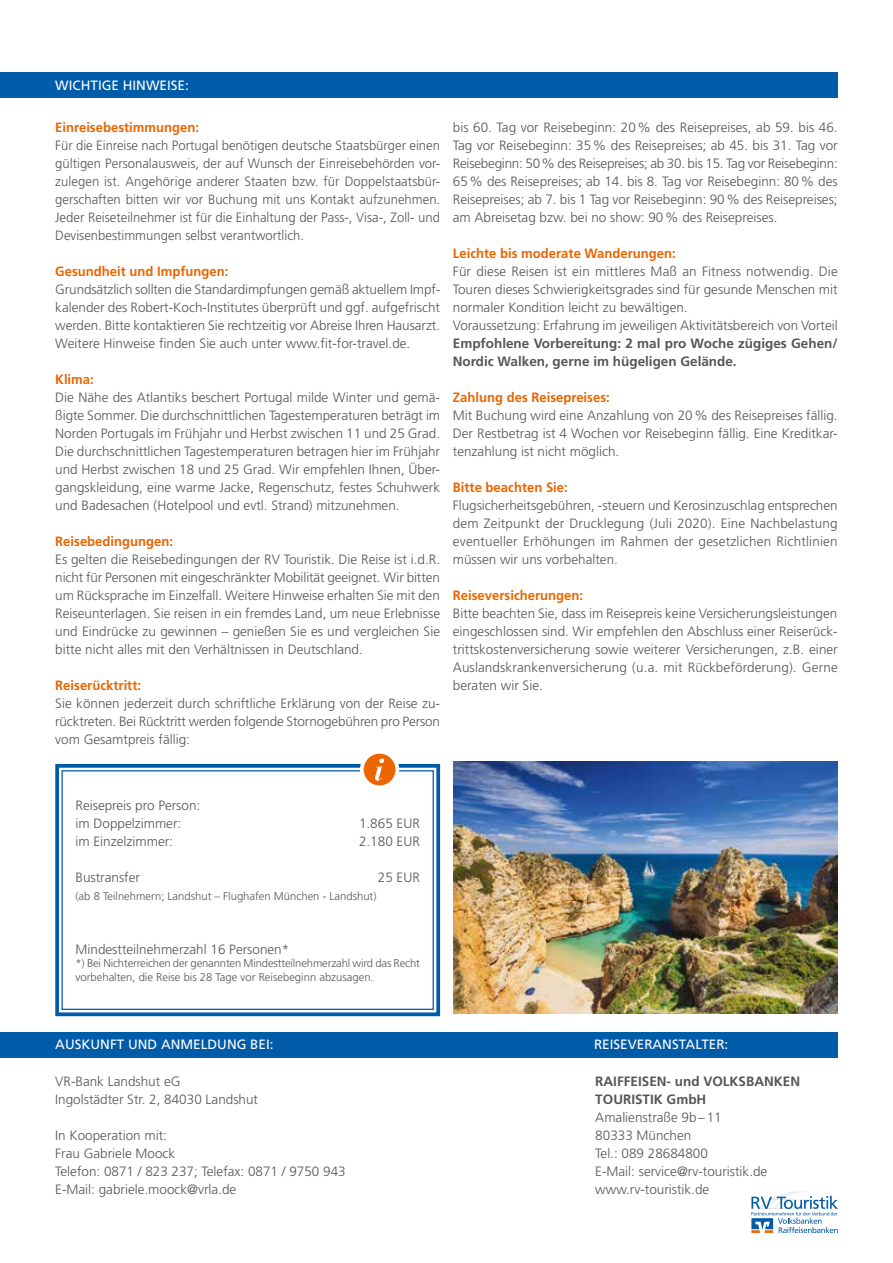
<style>
.page{position:relative;width:893px;height:1263px;background:#fff}
.page>*{position:absolute;margin:0;border:0;box-sizing:border-box;transform-origin:0 0}
.t1{font:300 13.5px/18px "Frutiger LT Pro";color:#565655;text-align:justify}
.t2{font:700 13.5px "Frutiger LT Pro";color:#ea6500}
.t3{font:700 13.5px/18px "Frutiger LT Pro";color:#565655}
.t4{font:13.5px "Frutiger LT Pro";color:#fff}
.t5{font:300 11.25px/13.5px "Frutiger LT Pro";color:#565655}
</style>
<div class="page">
<div style="left:0;top:72px;width:838px;height:26px;background:#005ba8"></div>
<div style="left:0;top:1032px;width:838px;height:25px;background:#005ba8"></div>
<svg style="left:751px;top:1191px;width:87px;height:42px"></svg>
<svg style="left:55px;top:764px;width:386px;height:253px"></svg>
<div style="left:62px;top:770px;width:372px;height:240px;border:1px solid #005ba8"></div>
<div style="left:362px;top:752px;width:35px;height:35px;background:#ec6500;border-radius:50%"></div>
<div style="left:360px;top:750px;width:39px;height:39px;border:4px solid #fff;border-radius:50%"></div>
<svg style="left:375px;top:758px;width:9px;height:23px"></svg>
<img style="left:453px;top:762px;width:385px;height:252px">
<p class="t4" style="left:55px;top:77px;width:135px">WICHTIGE HINWEISE:</p>
<p class="t2" style="left:55px;top:119px;width:145px">Einreisebestimmungen:</p>
<p class="t1" style="left:55px;top:136px;width:386px">Für die Einreise nach Portugal benötigen deutsche Staatsbürger einen gültigen Personalausweis, der auf Wunsch der Einreisebehörden vor&shy;zulegen ist. Angehörige anderer Staaten bzw. für Doppelstaatsbür&shy;gerschaften bitten wir vor Buchung mit uns Kontakt aufzunehmen.<br>Jeder Reiseteilnehmer ist für die Einhaltung der Pass-, Visa-, Zoll- und Devisenbestimmungen selbst verantwortlich.</p>
<p class="t2" style="left:55px;top:263px;width:175px">Gesundheit und Impfungen:</p>
<p class="t1" style="left:55px;top:280px;width:386px">Grundsätzlich sollten die Standardimpfungen gemäß aktuellem Impf&shy;kalender des Robert-Koch-Institutes überprüft und ggf. aufgefrischt werden. Bitte kontaktieren Sie rechtzeitig vor Abreise Ihren Hausarzt.<br>Weitere Hinweise finden Sie auch unter www.fit-for-travel.de.</p>
<p class="t2" style="left:55px;top:371px;width:40px">Klima:</p>
<p class="t1" style="left:55px;top:388px;width:386px">Die Nähe des Atlantiks beschert Portugal milde Winter und gemä&shy;ßigte Sommer. Die durchschnittlichen Tagestemperaturen beträgt im Norden Portugals im Frühjahr und Herbst zwischen 11 und 25 Grad.<br>Die durchschnittlichen Tagestemperaturen betragen hier im Frühjahr und Herbst zwischen 18 und 25 Grad. Wir empfehlen Ihnen, Über&shy;gangskleidung, eine warme Jacke, Regenschutz, festes Schuhwerk und Badesachen (Hotelpool und evtl. Strand) mitzunehmen.</p>
<p class="t2" style="left:55px;top:533px;width:119px">Reisebedingungen:</p>
<p class="t1" style="left:55px;top:550px;width:386px">Es gelten die Reisebedingungen der RV Touristik. Die Reise ist i.d.R. nicht für Personen mit eingeschränkter Mobilität geeignet. Wir bitten um Rücksprache im Einzelfall. Weitere Hinweise erhalten Sie mit den Reiseunterlagen. Sie reisen in ein fremdes Land, um neue Erlebnisse und Eindrücke zu gewinnen – genießen Sie es und vergleichen Sie bitte nicht alles mit den Verhältnissen in Deutschland.</p>
<p class="t2" style="left:55px;top:677px;width:87px">Reiserücktritt:</p>
<p class="t1" style="left:55px;top:694px;width:386px">Sie können jederzeit durch schriftliche Erklärung von der Reise zu&shy;rücktreten. Bei Rücktritt werden folgende Stornogebühren pro Person vom Gesamtpreis fällig:</p>
<p class="t1" style="left:453px;top:118px;width:386px">bis 60. Tag vor Reisebeginn: 20% des Reisepreises, ab 59. bis 46.<br>Tag vor Reisebeginn: 35% des Reisepreises; ab 45. bis 31. Tag vor Reisebeginn: 50% des Reisepreises; ab 30. bis 15. Tag vor Reisebeginn:<br>65% des Reisepreises; ab 14. bis 8. Tag vor Reisebeginn: 80% des Reisepreises; ab 7. bis 1 Tag vor Reisebeginn: 90% des Reisepreises; am Abreisetag bzw. bei no show: 90% des Reisepreises.</p>
<p class="t2" style="left:453px;top:245px;width:224px">Leichte bis moderate Wanderungen:</p>
<p class="t1" style="left:453px;top:262px;width:386px;text-align:left">Für diese Reisen ist ein mittleres Maß an Fitness notwendig. Die Touren dieses Schwierigkeitsgrades sind für gesunde Menschen mit normaler Kondition leicht zu bewältigen.<br>Voraussetzung: Erfahrung im jeweiligen Aktivitätsbereich von Vorteil</p>
<p class="t3" style="left:453px;top:334px;width:386px">Empfohlene Vorbereitung: 2 mal pro Woche zügiges Gehen/<br>Nordic Walken, gerne im hügeligen Gelände.</p>
<p class="t2" style="left:453px;top:389px;width:158px">Zahlung des Reisepreises:</p>
<p class="t1" style="left:453px;top:406px;width:386px">Mit Buchung wird eine Anzahlung von 20% des Reisepreises fällig.<br>Der Restbetrag ist 4 Wochen vor Reisebeginn fällig. Eine Kreditkar&shy;tenzahlung ist nicht möglich.</p>
<p class="t2" style="left:453px;top:479px;width:116px">Bitte beachten Sie:</p>
<p class="t1" style="left:453px;top:496px;width:386px">Flugsicherheitsgebühren, -steuern und Kerosinzuschlag entsprechen dem Zeitpunkt der Drucklegung (Juli 2020). Eine Nachbelastung eventueller Erhöhungen im Rahmen der gesetzlichen Richtlinien müssen wir uns vorbehalten.</p>
<p class="t2" style="left:453px;top:587px;width:132px">Reiseversicherungen:</p>
<p class="t1" style="left:453px;top:604px;width:387px">Bitte beachten Sie, dass im Reisepreis keine Versicherungsleistungen eingeschlossen sind. Wir empfehlen den Abschluss einer Reiserück&shy;trittskostenversicherung sowie weiterer Versicherungen, z.B. einer Auslandskrankenversicherung (u.a. mit Rückbeförderung). Gerne beraten wir Sie.</p>
<p class="t1" style="left:76px;top:796px;width:126px">Reisepreis pro Person: im Doppelzimmer:</p>
<p class="t1" style="left:359px;top:814px;width:62px">1.865 EUR</p>
<p class="t1" style="left:76px;top:832px;width:99px">im Einzelzimmer:</p>
<p class="t1" style="left:359px;top:832px;width:62px">2.180 EUR</p>
<p class="t1" style="left:76px;top:868px;width:66px">Bustransfer</p>
<p class="t1" style="left:378px;top:868px;width:44px">25 EUR</p>
<p class="t5" style="left:76px;top:889px;width:302px">(ab 8 Teilnehmern; Landshut – Flughafen München - Landshut)</p>
<p class="t1" style="left:76px;top:940px;width:215px">Mindestteilnehmerzahl 16 Personen*</p>
<p class="t5" style="left:76px;top:956px;width:346px">*) Bei Nichterreichen der genannten Mindestteilnehmerzahl wird das Recht vorbehalten, die Reise bis 28 Tage vor Reisebeginn abzusagen.</p>
<p class="t4" style="left:55px;top:1037px;width:220px">AUSKUNFT UND ANMELDUNG BEI:</p>
<p class="t4" style="left:594px;top:1037px;width:136px">REISEVERANSTALTER:</p>
<p class="t1" style="left:55px;top:1072px;width:204px">VR-Bank Landshut eG<br>Ingolstädter Str. 2, 84030 Landshut</p>
<p class="t1" style="left:55px;top:1126px;width:292px;text-align:left">In Kooperation mit:<br>Frau Gabriele Moock<br>Telefon: 0871 / 823 237; Telefax: 0871 / 9750 943<br>E-Mail: gabriele.moock@vrla.de</p>
<p class="t3" style="left:595px;top:1072px;width:206px">RAIFFEISEN- und VOLKSBANKEN<br>TOURISTIK GmbH</p>
<p class="t1" style="left:595px;top:1108px;width:174px;text-align:left">Amalienstraße 9b–11<br>80333 München<br>Tel.: 089 28684800<br>E-Mail: service@rv-touristik.de www.rv-touristik.de</p>
</div>
